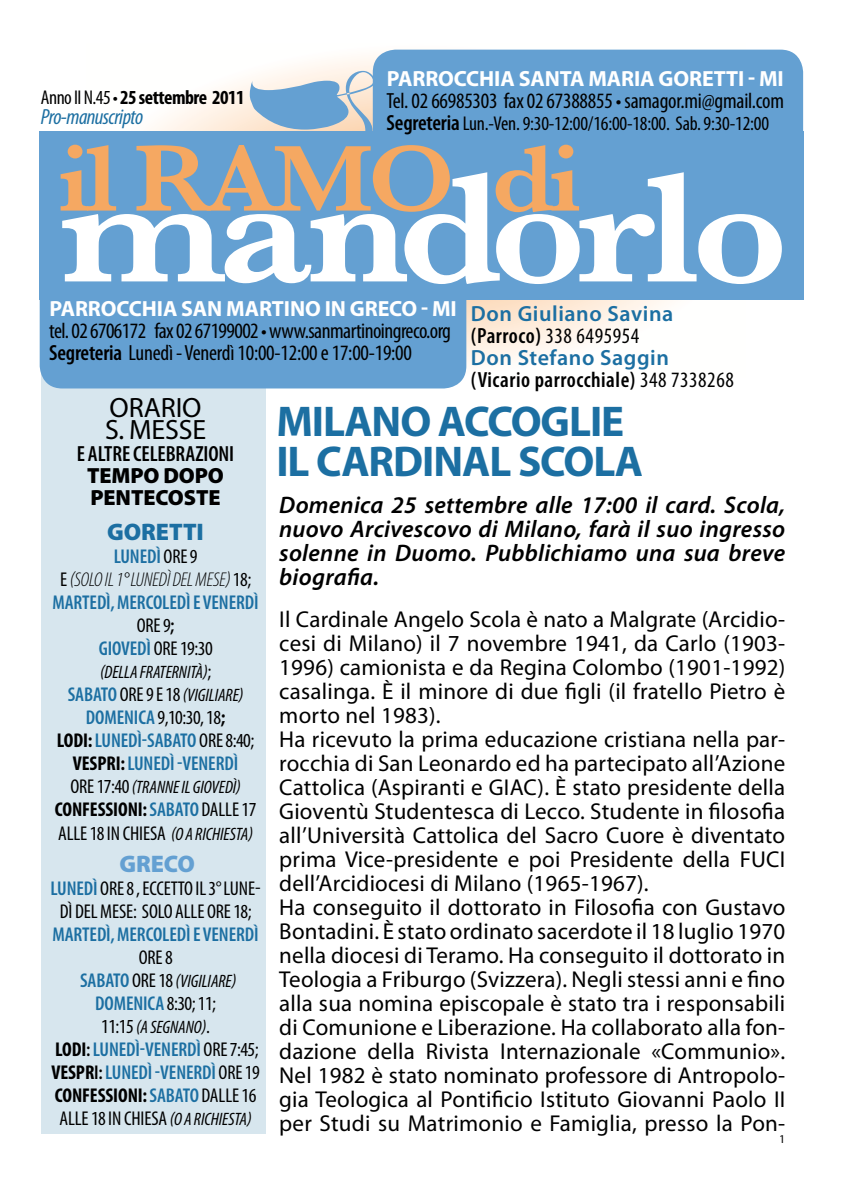
<style>
.page{position:relative;width:842px;height:1191px;background:#fff}
.page>*{position:absolute;margin:0;border:0;box-sizing:border-box;transform-origin:0 0}
.t1{font:600 162px "Baskerville";color:#fff;scale:1.07 1}
.t2{font:600 97.2px "Baskerville";letter-spacing:-.05em;color:#f5a862;scale:1.07 1}
.t3{font:700 43.2px/40px "Myriad Pro";letter-spacing:-.02em;color:#1c6fa2}
.t4{font:28px/22px "Myriad Pro";letter-spacing:-.005em;color:#000}
.t5{font:italic 600 24px/24px "Myriad Pro";letter-spacing:.01em;color:#000;text-align:justify}
.t6{font:900 24px "Myriad Pro";color:#1c6fa2}
.t7{font:900 24px "Myriad Pro";color:#64a0d2}
.t8{font:23px/24px "Myriad Pro";letter-spacing:.01em;color:#000}
.t9{font:condensed 22px/22px "Myriad Pro";letter-spacing:-.01em;color:#000}
.t10{font:600 22px/22px "Myriad Pro";letter-spacing:.025em;color:#1c6fa2}
.t11{font:700 22px "Myriad Pro";letter-spacing:-.005em;color:#fff}
.t12{font:900 22px/22px "Myriad Pro";letter-spacing:-.005em;color:#000}
.t13{font:600 condensed 22px "Myriad Pro";letter-spacing:-.005em;color:#000}
.t14{font:italic condensed 22px "Myriad Pro";letter-spacing:-.025em;color:#1c6fa2}
.t15{font:600 condensed 20px/23px "Myriad Pro";letter-spacing:-.005em;color:#1c6fa2;text-align:center}
.t16{font:condensed 20px/23px "Myriad Pro";letter-spacing:-.005em;color:#000;text-align:right}
.t17{font:700 condensed 20px "Myriad Pro";letter-spacing:-.025em;color:#000}
.t18{font:italic condensed 18px/23px "Myriad Pro";letter-spacing:-.005em;color:#000;text-align:center}
.t19{font:12px "Myriad Pro";color:#000}
.s1{font-weight:400}
.s2{font-weight:600;font-size:22px}
.s3{font-weight:600}
.s4{font-stretch:condensed;color:#000}
.s5{font-weight:400;font-stretch:condensed;color:#000}
.s6{font-weight:400;color:#000}
.s7{font-weight:300;font-style:italic;color:#000}
.s8{color:#000}
.s9{font-style:normal;font-size:20px}
.s10{font-weight:600;font-style:normal;font-size:20px;color:#1c6fa2}
.s11{font-weight:700;color:#000}
.s12{font-weight:700}
.s13{font-weight:600;color:#1c6fa2}
.s14{font-style:italic;font-size:18px}
</style>
<div class="page">
<div style="left:41px;top:358px;width:224px;height:776px;background:#d7e6ee"></div>
<svg style="left:152px;top:49px;width:594px;height:328px"></svg>
<svg style="left:250px;top:71px;width:123px;height:60px;background:#acc3d5"></svg>
<div style="left:373px;top:50px;width:430px;height:216px;background:#64a0d2;border-radius:23px"></div>
<div style="left:40px;top:184px;width:426px;height:204px;background:#64a0d2;border-radius:23px"></div>
<div style="left:40px;top:131px;width:764px;height:169px;background:#64a0d2"></div>
<p class="t17" style="left:41px;top:85px;width:205px"><span class="s1">ANNO II N.45 •</span> 25 SETTEMBRE 2011</p>
<p class="t14" style="left:41px;top:103px;width:104px">PRO-MANUSCRIPTO</p>
<p class="t11" style="left:387px;top:64px;width:385px">PARROCCHIA SANTA MARIA GORETTI - MI</p>
<p class="t9" style="left:387px;top:89px;width:399px">TEL. 02 66985303 FAX 02 67388855 • SAMAGOR.MI@GMAIL.COM</p>
<p class="t16" style="left:387px;top:112px;width:384px"><span class="s2">SEGRETERIA</span> LUN.-VEN. 9:30-12:00/16:00-18:00. SAB. 9:30-12:00</p>
<h2 class="t2" style="left:58px;top:122px;width:491px">il ramo di</h2>
<h1 class="t1" style="left:61px;top:133px;width:682px">mandorlo</h1>
<p class="t11" style="left:49px;top:294px;width:395px">PARROCCHIA SAN MARTINO IN GRECO - MI</p>
<p class="t9" style="left:49px;top:319px;width:403px">TEL. 02 6706172 FAX 02 67199002 • WWW.SANMARTINOINGRECO.ORG<br><span class="s3">SEGRETERIA</span> LUNEDÌ - VENERDÌ 10:00-12:00 E 17:00-19:00</p>
<p class="t10" style="left:471px;top:302px;width:264px">Don Giuliano Savina <span class="s4">(PARROCO)</span> <span class="s5">338 6495954<br></span>Don Stefano Saggin<br><span class="s4">(VICARIO PARROCCHIALE)</span> <span class="s5">348 7338268</span></p>
<p class="t4" style="left:105px;top:396px;width:103px">orario s. messe</p>
<p class="t13" style="left:77px;top:441px;width:159px">E ALTRE CELEBRAZIONI</p>
<p class="t12" style="left:87px;top:464px;width:138px">TEMPO DOPO<br>PENTECOSTE</p>
<p class="t6" style="left:107px;top:518px;width:98px">GORETTI</p>
<p class="t15" style="left:52px;top:545px;width:208px">LUNEDÌ <span class="s6">ORE 9<br>E</span> <span class="s7">(SOLO IL 1° LUNEDÌ DEL MESE)</span><span class="s6">18;<br></span>MARTEDÌ, MERCOLEDÌ E VENERDÌ<br><span class="s6">ORE 9</span><span class="s8">;<br></span>GIOVEDÌ <span class="s6">ORE 19:30</span></p>
<p class="t18" style="left:68px;top:660px;width:177px">(DELLA FRATERNITÀ)<span class="s9">;<br></span><span class="s10">SABATO</span> <span class="s9">ORE 9 E 18</span> (VIGILIARE)</p>
<p class="t15" style="left:57px;top:706px;width:199px">DOMENICA <span class="s6">9,10:30, 18</span><span class="s11">;<br>LODI:</span> LUNEDÌ-SABATO <span class="s6">ORE 8:40;<br></span><span class="s11">VESPRI:</span>LUNEDÌ -VENERDÌ</p>
<p class="t18" style="left:70px;top:775px;width:172px"><span class="s9">ORE 17:40</span> (TRANNE IL GIOVEDÌ)</p>
<p class="t17" style="left:55px;top:796px;width:44px">CONFESSIO</p>
<p class="t16" style="left:58px;top:797px;width:200px;line-height:24px"><span class="s12">NI:</span><span class="s13">SABATO</span> DALLE 17<br>ALL E 18 IN CHIESA <span class="s14">(O A RICHIESTA)</span></p>
<p class="t7" style="left:120px;top:850px;width:47px">GRECO</p>
<p class="t16" style="left:51px;top:876px;width:212px;text-align:center"><span class="s13">LUNEDÌ</span> ORE 8 , ECCETTO IL 3° LUNE-<br>DÌ DEL MESE: SOLO ALLE ORE 18;</p>
<p class="t15" style="left:52px;top:923px;width:208px">MARTEDÌ, MERCOLEDÌ E VENERDÌ</p>
<p class="t16" style="left:139px;top:945px;width:36px">ORE 8</p>
<p class="t18" style="left:80px;top:969px;width:158px"><span class="s10">SABATO</span> <span class="s9">ORE 18</span> (VIGILIARE)</p>
<p class="t15" style="left:95px;top:992px;width:122px">DOMENICA <span class="s6">8:30; 11;</span></p>
<p class="t18" style="left:101px;top:1015px;width:110px"><span class="s9">11:15</span> (A SEGNANO)<span class="s9">.</span></p>
<p class="t15" style="left:51px;top:1038px;width:210px;text-align:justify"><span class="s11">LODI</span><span class="s8">:</span> LUNEDÌ-VENERDÌ <span class="s6">ORE 7:45; </span><span class="s11">VESPR</span><span class="s8">I:</span> LUNEDÌ -VENERDÌ <span class="s6">ORE 19<br></span><span class="s11">CONFESSIO</span></p>
<p class="t16" style="left:59px;top:1083px;width:198px"><span class="s12">NI:</span><span class="s13">SABATO</span> DALLE 16<br>ALL E 18 IN CHIESA <span class="s14">(O A RICHIESTA)</span></p>
<h3 class="t3" style="left:276px;top:400px;width:98px">MI LANO</h3>
<h3 class="t3" style="left:438px;top:400px;width:27px">ACCOG</h3>
<h3 class="t3" style="left:276px;top:400px;width:366px;text-indent:293px">LIE<br>IL CARDINAL SCOLA</h3>
<p class="t5" style="left:279px;top:492px;width:507px">Domenica 25 settembre alle 17:00 il card. Scola, nuovo Arcivescovo di Milano, farà il suo ingresso solenne in Duomo. Pubblichiamo una sua breve biografia.</p>
<p class="t8" style="left:279px;top:607px;width:508px">I l Cardinale Angelo Scola è nato a Malgrate (Arcidio&shy;cesi di Milano) il 7 novembre 1941, da Carlo (1903- 1996) camionista e da Regina Colombo (1901-1992) casalinga. È il minore di due figli (il fratello Pietro è morto nel 1983).<br>Ha ricevuto la prima educazione cristiana nella par&shy;rocchia di San Leonardo ed ha partecipato all’Azione Cattolica (Aspiranti e GIAC). È stato presidente della Gioventù Studentesca di Lecco. Studente in filosofia all’Università Cattolica del Sacro Cuore è diventato prima Vice-presidente e poi Presidente della FUCI dell’Arcidiocesi di Milano (1965-1967).<br>Ha conseguito il dottorato in Filosofia con Gustavo Bontadini. È stato ordinato sacerdote il 18 luglio 1970 nella diocesi di Teramo. Ha conseguito il dottorato in Teologia a Friburgo (Svizzera). Negli stessi anni e fino alla sua nomina episcopale è stato tra i responsabili di Comunione e Liberazione. Ha collaborato alla fon&shy;dazione della Rivista I nternazionale «Communio».<br>Nel 1982 è stato nominato professore di Antropolo&shy;gia Teologica al Pontificio Istituto Giovanni Paolo II per Studi su Matrimonio e Famiglia, presso la Pon-</p>
<p class="t19" style="left:779px;top:1131px;width:8px">1</p>
</div>
